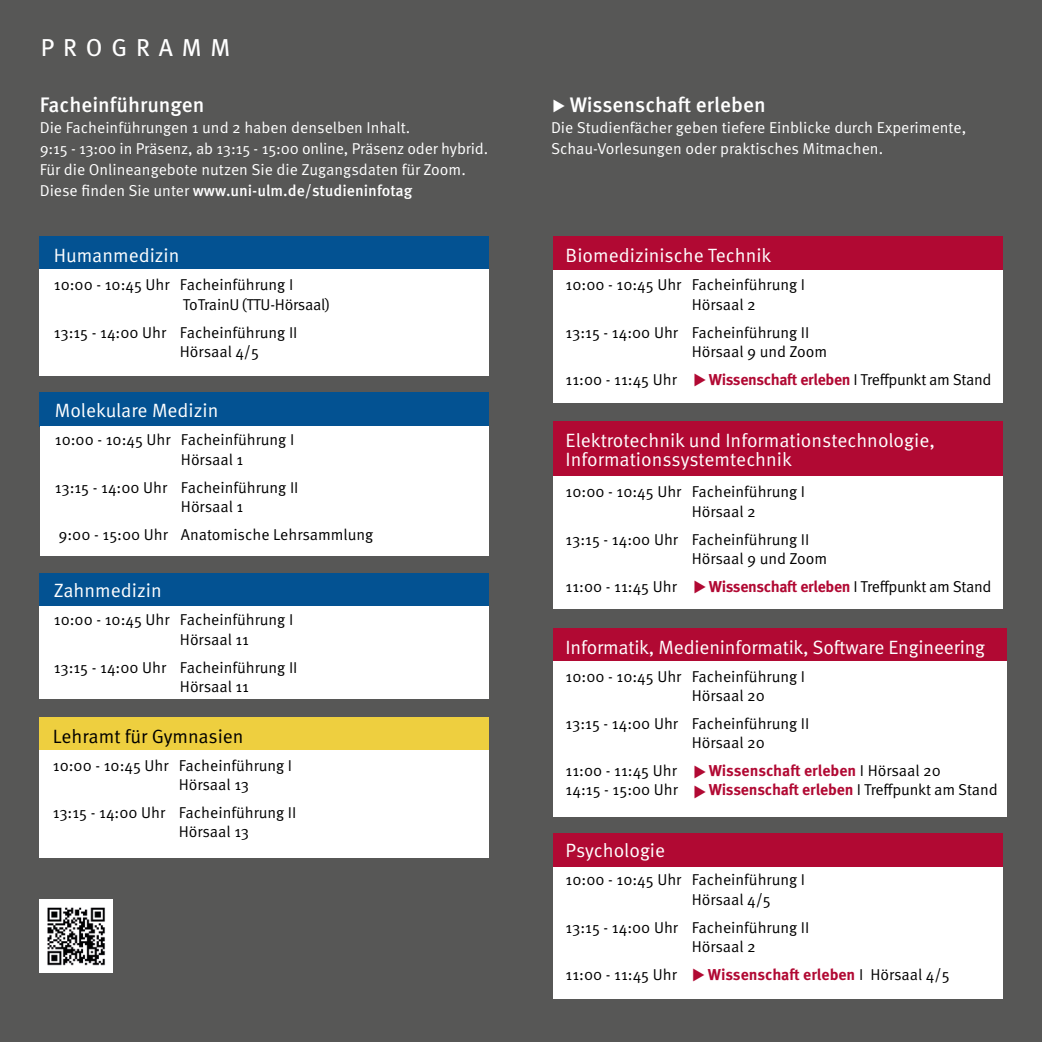
<style>
.page{position:relative;width:1042px;height:1042px;background:#575756}
.page>*{position:absolute;margin:0;border:0;box-sizing:border-box;transform-origin:0 0}
.t1{font:24.5px "Meta OT";letter-spacing:.36em;color:#fff}
.t2{font:500 21px "Meta OT";color:#fff}
.t3{font:19.25px/19.2px "Meta OT Norm";color:#fff}
.t4{font:19.25px "Meta OT Norm";letter-spacing:-.005em;color:#000}
.t5{font:15.75px/19.2px "Meta OT Norm";color:#000}
.t6{font:15.75px/21px "Meta OT Norm";color:#fff}
.t7{font:700 15.75px "Meta OT";letter-spacing:-.01em;color:#b10933}
.t8{font:500 15.75px "Meta OT";color:#fff}
.s1{font-family:"Meta OT Norm";font-weight:400}
.s2{font-family:"Meta OT Norm";font-weight:400;color:#000}
</style>
<div class="page">
<div style="left:40px;top:717px;width:449px;height:34px;background:#eecf3f"></div>
<div style="left:40px;top:750px;width:449px;height:108px;background:#fff"></div>
<div style="left:40px;top:236px;width:449px;height:34px;background:#035292"></div>
<div style="left:40px;top:270px;width:449px;height:106px;background:#fff"></div>
<div style="left:40px;top:392px;width:449px;height:35px;background:#035292"></div>
<div style="left:41px;top:426px;width:448px;height:130px;background:#fff"></div>
<div style="left:40px;top:573px;width:449px;height:34px;background:#035292"></div>
<div style="left:40px;top:607px;width:449px;height:92px;background:#fff"></div>
<div style="left:553px;top:421px;width:449px;height:63px;background:#b10933"></div>
<div style="left:553px;top:477px;width:449px;height:132px;background:#fff"></div>
<div style="left:553px;top:628px;width:453px;height:34px;background:#b10933"></div>
<div style="left:553px;top:661px;width:453px;height:156px;background:#fff"></div>
<div style="left:553px;top:833px;width:449px;height:34px;background:#b10933"></div>
<div style="left:553px;top:866px;width:449px;height:132px;background:#fff"></div>
<div style="left:553px;top:236px;width:449px;height:34px;background:#b10933"></div>
<div style="left:553px;top:270px;width:449px;height:133px;background:#fff"></div>
<img style="left:40px;top:899px;width:72px;height:73px">
<h1 class="t1" style="left:41px;top:32px;width:191px">PROGRAMM</h1>
<h2 class="t2" style="left:40px;top:92px;width:166px">Facheinführungen</h2>
<p class="t6" style="left:40px;top:117px;width:450px">Die Facheinführungen 1 und 2 haben denselben Inhalt.<br>9:15 - 13:00 in Präsenz, ab 13:15 - 15:00 online, Präsenz oder hybrid.<br>Für die Onlineangebote nutzen Sie die Zugangsdaten für Zoom.</p>
<p class="t8" style="left:40px;top:181px;width:374px"><span class="s1">Diese finden Sie unter</span> www.uni-ulm.de/studieninfotag</p>
<p class="t3" style="left:54px;top:246px;width:127px">Humanmedizin</p>
<p class="t5" style="left:183px;top:275px;width:149px;text-indent:-129px">10:00 - 10:45 Uhr Facheinführung I<br>ToTrainU (TTU-Hörsaal)</p>
<p class="t5" style="left:180px;top:323px;width:119px;text-indent:-126px">13:15 - 14:00 Uhr Facheinführung II<br>Hörsaal 4/5</p>
<p class="t3" style="left:55px;top:401px;width:165px">Molekulare Medizin</p>
<p class="t5" style="left:181px;top:430px;width:115px;text-indent:-126px">10:00 - 10:45 Uhr Facheinführung I<br>Hörsaal 1</p>
<p class="t5" style="left:181px;top:478px;width:119px;text-indent:-126px">13:15 - 14:00 Uhr Facheinführung II<br>Hörsaal 1</p>
<p class="t5" style="left:58px;top:525px;width:316px">9:00 - 15:00 Uhr Anatomische Lehrsammlung</p>
<p class="t3" style="left:54px;top:581px;width:109px">Zahnmedizin</p>
<p class="t5" style="left:180px;top:610px;width:115px;text-indent:-126px">10:00 - 10:45 Uhr Facheinführung I<br>Hörsaal 11</p>
<p class="t5" style="left:180px;top:658px;width:119px;text-indent:-126px">13:15 - 14:00 Uhr Facheinführung II<br>Hörsaal 11</p>
<p class="t4" style="left:53px;top:724px;width:192px">Lehramt für Gymnasien</p>
<p class="t5" style="left:179px;top:756px;width:115px;text-indent:-126px">10:00 - 10:45 Uhr Facheinführung I<br>Hörsaal 13</p>
<p class="t5" style="left:179px;top:803px;width:119px;text-indent:-126px">13:15 - 14:00 Uhr Facheinführung II<br>Hörsaal 13</p>
<h2 class="t2" style="left:570px;top:92px;width:198px">Wissenschaft erleben</h2>
<p class="t6" style="left:551px;top:117px;width:417px">Die Studienfächer geben tiefere Einblicke durch Experimente,<br>Schau-Vorlesungen oder praktisches Mitmachen.</p>
<p class="t3" style="left:566px;top:246px;width:207px">Biomedizinische Technik</p>
<p class="t5" style="left:692px;top:275px;width:115px;text-indent:-126px">10:00 - 10:45 Uhr Facheinführung I<br>Hörsaal 2</p>
<p class="t5" style="left:692px;top:323px;width:137px;text-indent:-126px">13:15 - 14:00 Uhr Facheinführung II<br>Hörsaal 9 und Zoom</p>
<p class="t5" style="left:566px;top:370px;width:113px">11:00 - 11:45 Uhr</p>
<p class="t7" style="left:709px;top:369px;width:284px">Wissenschaft erleben <span class="s2">I Treffpunkt am Stand</span></p>
<p class="t3" style="left:566px;top:431px;width:371px">Elektrotechnik und Informationstechnologie,<br>Informationssystemtechnik</p>
<p class="t5" style="left:692px;top:482px;width:115px;text-indent:-126px">10:00 - 10:45 Uhr Facheinführung I<br>Hörsaal 2</p>
<p class="t5" style="left:692px;top:530px;width:137px;text-indent:-126px">13:15 - 14:00 Uhr Facheinführung II<br>Hörsaal 9 und Zoom</p>
<p class="t5" style="left:566px;top:577px;width:113px">11:00 - 11:45 Uhr</p>
<p class="t7" style="left:709px;top:576px;width:284px">Wissenschaft erleben <span class="s2">I Treffpunkt am Stand</span></p>
<p class="t3" style="left:566px;top:637px;width:421px">Informatik, Medieninformatik, Software Engineering</p>
<p class="t5" style="left:692px;top:667px;width:115px;text-indent:-126px">10:00 - 10:45 Uhr Facheinführung I<br>Hörsaal 20</p>
<p class="t5" style="left:692px;top:714px;width:119px;text-indent:-126px">13:15 - 14:00 Uhr Facheinführung II<br>Hörsaal 20</p>
<p class="t5" style="left:566px;top:761px;width:113px">11:00 - 11:45 Uhr</p>
<p class="t7" style="left:709px;top:761px;width:234px">Wissenschaft erleben <span class="s2">I Hörsaal 20</span></p>
<p class="t5" style="left:566px;top:780px;width:114px">14:15 - 15:00 Uhr</p>
<p class="t7" style="left:709px;top:780px;width:290px">Wissenschaft erleben <span class="s2">I Treffpunkt am Stand</span></p>
<p class="t3" style="left:566px;top:841px;width:101px">Psychologie</p>
<p class="t5" style="left:692px;top:870px;width:115px;text-indent:-126px">10:00 - 10:45 Uhr Facheinführung I<br>Hörsaal 4/5</p>
<p class="t5" style="left:692px;top:918px;width:119px;text-indent:-126px">13:15 - 14:00 Uhr Facheinführung II<br>Hörsaal 2</p>
<p class="t5" style="left:566px;top:965px;width:113px">11:00 - 11:45 Uhr</p>
<p class="t7" style="left:708px;top:964px;width:243px">Wissenschaft erleben <span class="s2">I Hörsaal 4/5</span></p>
</div>
